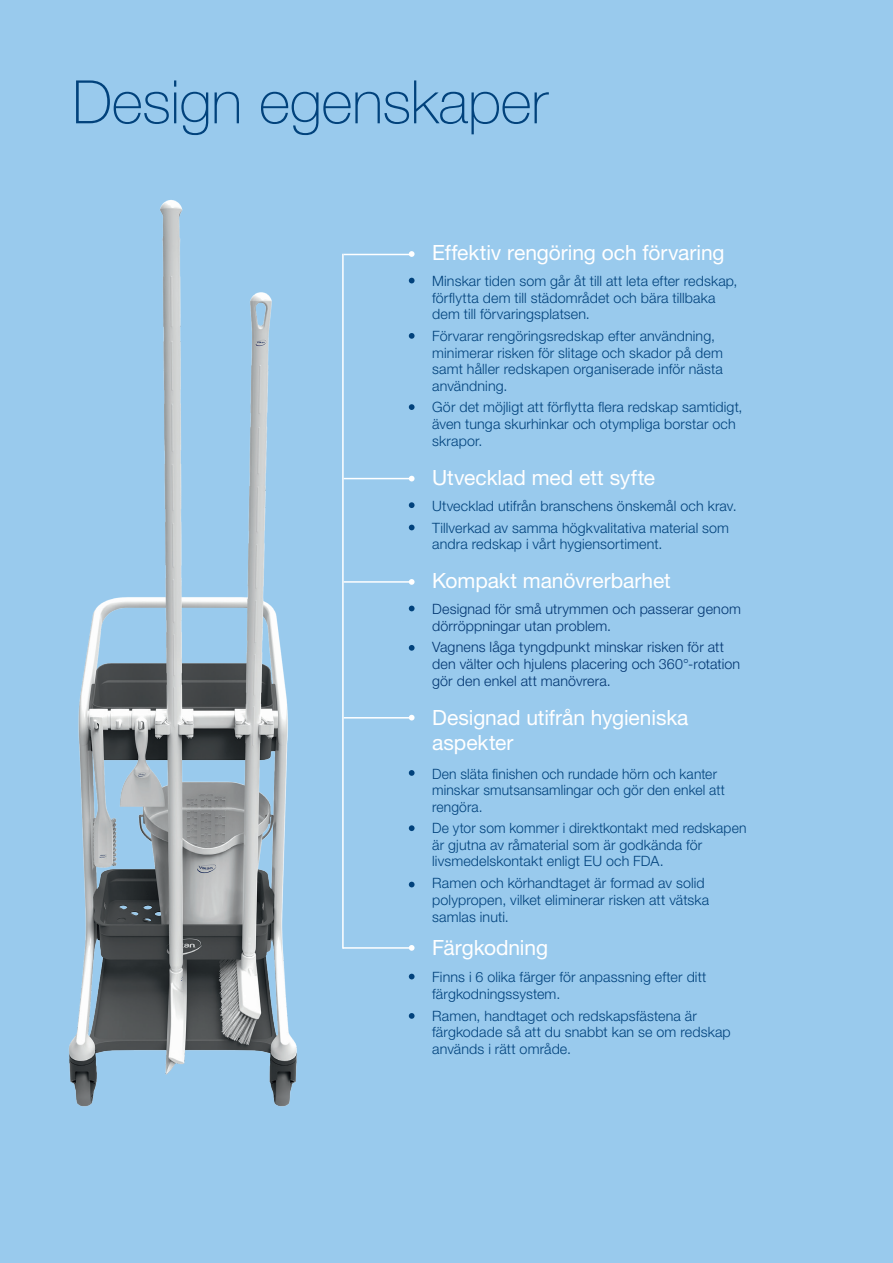
<style>
.page{position:relative;width:893px;height:1263px;background:#99caed}
.page>*{position:absolute;margin:0;border:0;box-sizing:border-box;transform-origin:0 0}
.t1{font:100 60px "Helvetica Neue LT Std";letter-spacing:-.01em;color:#01427c}
.t2{font:21px/25.2px "Helvetica Neue LT Std";letter-spacing:-.005em;color:#fff}
.t3{font:300 14.25px/16.5px "Helvetica Neue LT Std";letter-spacing:.01em;color:#01427c}
.t4{font:300 14.25px/17px "Helvetica Neue LT Std";letter-spacing:.01em;color:#023671}
</style>
<div class="page">
<img style="left:68px;top:200px;width:345px;height:907px">
<hr style="left:342px;top:254px;width:2px;height:695px;background:#fff">
<hr style="left:344px;top:254px;width:69px;height:1px;background:#fff">
<svg style="left:409px;top:251px;width:6px;height:6px"></svg>
<svg style="left:409px;top:278px;width:6px;height:5px"></svg>
<svg style="left:409px;top:333px;width:6px;height:6px"></svg>
<svg style="left:409px;top:404px;width:6px;height:6px"></svg>
<hr style="left:344px;top:478px;width:69px;height:1px;background:#fff">
<svg style="left:409px;top:476px;width:6px;height:5px"></svg>
<svg style="left:409px;top:502px;width:6px;height:6px"></svg>
<svg style="left:409px;top:525px;width:6px;height:5px"></svg>
<hr style="left:344px;top:581px;width:69px;height:2px;background:#fff">
<svg style="left:409px;top:579px;width:6px;height:6px"></svg>
<hr style="left:344px;top:717px;width:69px;height:1px;background:#fff">
<svg style="left:409px;top:715px;width:6px;height:5px"></svg>
<svg style="left:409px;top:606px;width:6px;height:5px"></svg>
<svg style="left:409px;top:645px;width:6px;height:6px"></svg>
<hr style="left:343px;top:947px;width:70px;height:2px;background:#fff">
<svg style="left:409px;top:945px;width:6px;height:6px"></svg>
<svg style="left:409px;top:974px;width:6px;height:5px"></svg>
<svg style="left:409px;top:1013px;width:6px;height:6px"></svg>
<svg style="left:409px;top:770px;width:6px;height:6px"></svg>
<svg style="left:409px;top:825px;width:6px;height:6px"></svg>
<svg style="left:409px;top:882px;width:6px;height:5px"></svg>
<h1 class="t1" style="left:72px;top:68px;width:477px">Design egenskaper</h1>
<h2 class="t2" style="left:432px;top:240px;width:294px">Effektiv rengöring och förvaring</h2>
<p class="t3" style="left:432px;top:273px;width:307px">Minskar tiden som går åt till att leta efter redskap, förflytta dem till städområdet och bära tillbaka dem till förvaringsplatsen.</p>
<p class="t3" style="left:432px;top:327px;width:292px">Förvarar rengöringsredskap efter användning, minimerar risken för slitage och skador på dem samt håller redskapen organiserade inför nästa användning.</p>
<p class="t3" style="left:432px;top:399px;width:312px;line-height:17px">Gör det möjligt att förflytta flera redskap samtidigt, även tunga skurhinkar och otympliga borstar och skrapor.</p>
<h2 class="t2" style="left:432px;top:464px;width:224px">Utvecklad med ett syfte</h2>
<p class="t3" style="left:432px;top:494px;width:306px;line-height:21.9px">Utvecklad utifrån branschens önskemål och krav.<br>Tillverkad av samma högkvalitativa material som</p>
<p class="t3" style="left:432px;top:535px;width:232px">andra redskap i vårt hygiensortiment.</p>
<h2 class="t2" style="left:432px;top:568px;width:240px">Kompakt manövrerbarhet</h2>
<p class="t4" style="left:432px;top:600px;width:310px;line-height:16.5px">Designad för små utrymmen och passerar genom dörröppningar utan problem.</p>
<p class="t4" style="left:432px;top:639px;width:309px">Vagnens låga tyngdpunkt minskar risken för att den välter och hjulens placering och 360°-rotation gör den enkel att manövrera.</p>
<h2 class="t2" style="left:432px;top:704px;width:258px">Designad utifrån hygieniska aspekter</h2>
<p class="t3" style="left:432px;top:765px;width:294px">Den släta finishen och rundade hörn och kanter minskar smutsansamlingar och gör den enkel att rengöra.</p>
<p class="t3" style="left:432px;top:820px;width:316px">De ytor som kommer i direktkontakt med redskapen är gjutna av råmaterial som är godkända för livsmedelskontakt enligt EU och FDA.</p>
<p class="t3" style="left:432px;top:874px;width:278px;line-height:17px">Ramen och körhandtaget är formad av solid polypropen, vilket eliminerar risken att vätska samlas inuti.</p>
<h2 class="t2" style="left:432px;top:935px;width:117px">Färgkodning</h2>
<p class="t3" style="left:432px;top:968px;width:276px">Finns i 6 olika färger för anpassning efter ditt färgkodningssystem.</p>
<p class="t3" style="left:432px;top:1007px;width:300px">Ramen, handtaget och redskapsfästena är färgkodade så att du snabbt kan se om redskap används i rätt område.</p>
</div>
